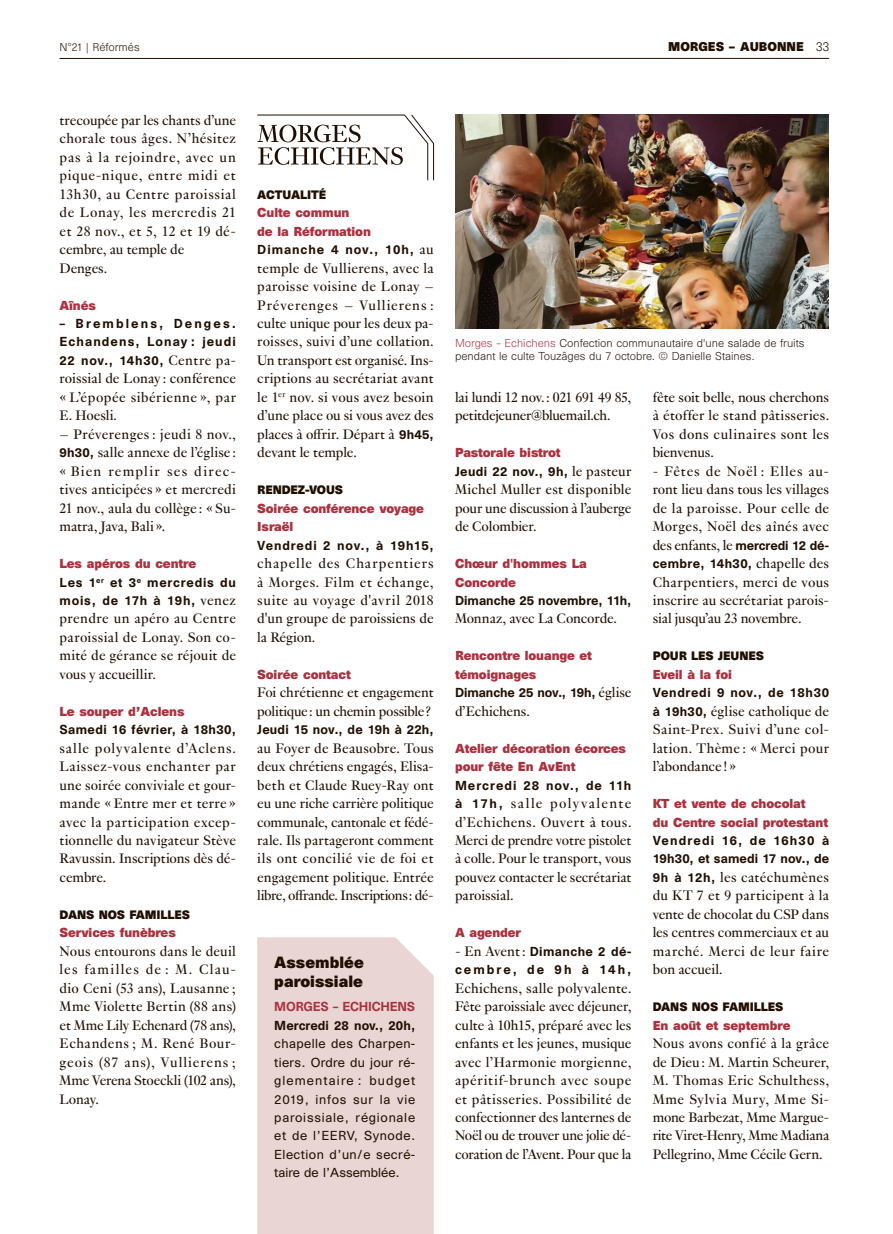
<style>
.page{position:relative;width:893px;height:1234px;background:#fff}
.page>*{position:absolute;margin:0;border:0;box-sizing:border-box;transform-origin:0 0}
.REF_Texte_indd{font:15px/18.5px "Genath";color:#200e00;text-align:justify}
.REF_Texte_indd-2{font:15px/18.5px "Genath";letter-spacing:-.02em;color:#200e00}
.REF_Titre-encadre_in{font:700 15px/18.5px "Unica SB";color:#200e00}
.REF_P2_Titre_indd{font:700 12px/18.5px "Unica SB";letter-spacing:-.01em;color:#ab313f}
.REF_Texte-encadre_in{font:12px/18.5px "Unica SB";letter-spacing:.04em;color:#200e00;text-align:justify}
.REF_Texte_indd-3{font:500 12px/18.5px "Unica SB";letter-spacing:.05em;color:#200e00;text-align:justify}
.REF_Texte_indd-4{font:500 12px/18.5px "Unica SB";letter-spacing:.015em;color:#200e00}
.REF_Texte_indd-5{font:500 12px "Unica SB";letter-spacing:.03em;color:#200e00}
.REF_Texte_indd-6{font:500 12px "Unica SB";letter-spacing:.08em;color:#200e00}
.REF_Texte_indd-7{font:500 12px/18.5px "Unica SB";letter-spacing:.115em;color:#200e00}
.REF_Texte_indd-8{font:500 12px "Unica SB";letter-spacing:-.005em;color:#200e00}
.REF_Texte_indd-9{font:500 12px "Unica SB";color:#200e00}
.REF_Texte_indd-10{font:500 12px "Unica SB";letter-spacing:.07em;color:#200e00}
.t1{font:700 11.7px "Unica SB";color:#200e00}
.REF_P2_Rubriques_ind{font:700 11.25px "Unica SB";letter-spacing:-.01em;color:#200e00}
.REF_legendes_copyrig{font:300 10.5px/13.5px "Unica SB";color:#200e00}
.s1{font-weight:300;font-size:12px}
.s2{font-family:"Genath";font-weight:400;font-size:15px}
.s3{font-family:"Unica SB";font-weight:500;font-size:12px}
.s4{font-weight:500;color:#ab313f}
.s5{font-weight:500}
.s6{color:#ab313f}
</style>
<div class="page">
<svg style="left:257px;top:114px;width:177px;height:67px"></svg>
<div style="left:257px;top:937px;width:177px;height:296px;background:#e9d6d4"></div>
<img style="left:455px;top:115px;width:373px;height:213px">
<hr style="left:60px;top:58px;width:769px;height:1px;background:#200e00">
<p class="REF_legendes_copyrig" style="left:60px;top:41px;width:82px">N°21 | Réformés</p>
<p class="t1" style="left:668px;top:39px;width:163px">MORGES – AUBONNE <span class="s1">33</span></p>
<p class="REF_Texte_indd" style="left:60px;top:110px;width:178px">trecoupée par les chants d’une chorale tous âges. N’hésitez pas à la rejoindre, avec un pique-nique, entre midi et 13h30, au Centre paroissial de Lonay, les mercredis 21 et 28 nov., et 5, 12 et 19 dé&shy;cembre, au temple de</p>
<p class="REF_Texte_indd" style="left:60px;top:257px;width:49px">Denges.</p>
<p class="REF_P2_Titre_indd" style="left:60px;top:297px;width:38px">Aînés</p>
<p class="REF_Texte_indd-3" style="left:60px;top:315px;width:178px">– Bremblens, Denges.<br>Echandens, Lonay : jeudi 22 nov., 14h30, <span class="s2">Centre pa-</span></p>
<p class="REF_Texte_indd" style="left:60px;top:368px;width:178px">roissial de Lonay : conférence « L’épopée sibérienne », par E. Hoesli.</p>
<p class="REF_Texte_indd" style="left:60px;top:423px;width:178px">– Préverenges : jeudi 8 nov., <span class="s3">9h30,</span> salle annexe de l’église : « Bien remplir ses direc&shy;tives anticipées » et mercredi 21 nov., aula du collège : « Su&shy;matra, Java, Bali ».</p>
<p class="REF_P2_Titre_indd" style="left:60px;top:555px;width:138px">Les apéros du centre</p>
<p class="REF_Texte_indd-3" style="left:60px;top:573px;width:178px">Les 1<sup>er</sup> et 3<sup>e</sup> mercredis du mois, de 17h à 19h, <span class="s2">venez</span></p>
<p class="REF_Texte_indd" style="left:60px;top:608px;width:178px">prendre un apéro au Centre paroissial de Lonay. Son co&shy;mité de gérance se réjouit de vous y accueillir.</p>
<p class="REF_P2_Titre_indd" style="left:60px;top:703px;width:127px">Le souper d’Aclens</p>
<p class="REF_Texte_indd-5" style="left:60px;top:722px;width:178px">Samedi 16 février, à 18h30,</p>
<p class="REF_Texte_indd" style="left:60px;top:737px;width:178px">salle polyvalente d’Aclens.<br>Laissez-vous enchanter par une soirée conviviale et gour&shy;mande « Entre mer et terre » avec la participation excep&shy;tionnelle du navigateur Stève Ravussin. Inscriptions dès dé&shy;cembre.</p>
<p class="REF_P2_Rubriques_ind" style="left:60px;top:907px;width:132px">DANS NOS FAMILLES</p>
<p class="REF_P2_Titre_indd" style="left:60px;top:924px;width:118px">Services funèbres</p>
<p class="REF_Texte_indd" style="left:60px;top:940px;width:178px">Nous entourons dans le deuil les familles de : M. Clau&shy;dio Ceni (53 ans), Lausanne ; Mme Violette Bertin (88 ans) et Mme Lily Echenard (78 ans), Echandens ; M. René Bour&shy;geois (87 ans), Vullierens ; Mme Verena Stoeckli (102 ans), Lonay.</p>
<p class="REF_P2_Rubriques_ind" style="left:257px;top:187px;width:71px">ACTUALITÉ</p>
<p class="REF_P2_Titre_indd" style="left:257px;top:205px;width:94px">Culte commun</p>
<p class="REF_P2_Titre_indd" style="left:257px;top:223px;width:115px">de la Réformation</p>
<p class="REF_Texte_indd-6" style="left:257px;top:242px;width:178px">Dimanche 4 nov., 10h, <span class="s2">au</span></p>
<p class="REF_Texte_indd" style="left:257px;top:257px;width:178px">temple de Vullierens, avec la paroisse voisine de Lonay – Préverenges – Vullierens : culte unique pour les deux pa&shy;roisses, suivi d’une collation.<br>Un transport est organisé. Ins&shy;criptions au secrétariat avant le 1<sup>er</sup> nov. si vous avez besoin d’une place ou si vous avez des places à offrir. Départ à <span class="s3">9h45, </span>devant le temple.</p>
<p class="REF_P2_Rubriques_ind" style="left:257px;top:483px;width:87px">RENDEZ-VOUS</p>
<p class="REF_P2_Titre_indd" style="left:257px;top:500px;width:168px">Soirée conférence voyage<br>Israël</p>
<p class="REF_Texte_indd-10" style="left:257px;top:537px;width:178px">Vendredi 2 nov., à 19h15,</p>
<p class="REF_Texte_indd" style="left:257px;top:553px;width:178px">chapelle des Charpentiers à Morges. Film et échange, suite au voyage d'avril 2018 d'un groupe de paroissiens de la Région.</p>
<p class="REF_P2_Titre_indd" style="left:257px;top:666px;width:95px">Soirée contact</p>
<p class="REF_Texte_indd" style="left:257px;top:682px;width:178px">Foi chrétienne et engagement politique : un chemin possible ?</p>
<p class="REF_Texte_indd-4" style="left:257px;top:721px;width:178px">Jeudi 15 nov., de 19h à 22h,</p>
<p class="REF_Texte_indd" style="left:257px;top:737px;width:178px">au Foyer de Beausobre. Tous deux chrétiens engagés, Elisa&shy;beth et Claude Ruey-Ray ont eu une riche carrière politique communale, cantonale et fédé&shy;rale. Ils partageront comment ils ont concilié vie de foi et engagement politique. Entrée libre, offrande. Inscriptions : dé-</p>
<p class="REF_Titre-encadre_in" style="left:274px;top:954px;width:91px">Assemblée paroissiale</p>
<p class="REF_Texte-encadre_in" style="left:274px;top:997px;width:143px"><span class="s4">MORGES – ECHICHENS </span><span class="s5">Mercredi 28 nov., 20h, </span>chapelle des Charpen&shy;tiers. Ordre du jour ré&shy;glementaire : budget 2019, infos sur la vie paroissiale, régionale et de l’EERV, Synode.<br>Election d’un/e secré&shy;taire de l’Assemblée.</p>
<p class="REF_legendes_copyrig" style="left:455px;top:336px;width:351px"><span class="s6">Morges – Echichens</span> Confection communautaire d'une salade de fruits pendant le culte Touzâges du 7 octobre. © Danielle Staines.</p>
<p class="REF_Texte_indd-2" style="left:455px;top:387px;width:178px">lai lundi 12 nov. : 021 691 49 85, petitdejeuner@bluemail.ch.</p>
<p class="REF_P2_Titre_indd" style="left:455px;top:444px;width:107px">Pastorale bistrot</p>
<p class="REF_Texte_indd-5" style="left:455px;top:463px;width:178px">Jeudi 22 nov., 9h, <span class="s2">le pasteur</span></p>
<p class="REF_Texte_indd" style="left:455px;top:479px;width:178px">Michel Muller est disponible pour une discussion à l’auberge de Colombier.</p>
<p class="REF_P2_Titre_indd" style="left:455px;top:555px;width:133px">Chœur d'hommes La<br>Concorde</p>
<p class="REF_Texte_indd-9" style="left:455px;top:593px;width:178px">Dimanche 25 novembre, 11h,</p>
<p class="REF_Texte_indd" style="left:455px;top:608px;width:164px">Monnaz, avec La Concorde.</p>
<p class="REF_P2_Titre_indd" style="left:455px;top:647px;width:139px">Rencontre louange et</p>
<p class="REF_P2_Titre_indd" style="left:455px;top:666px;width:83px">témoignages</p>
<p class="REF_Texte_indd-8" style="left:455px;top:685px;width:178px">Dimanche 25 nov., 19h, <span class="s2">église</span></p>
<p class="REF_Texte_indd" style="left:455px;top:700px;width:76px">d’Echichens.</p>
<p class="REF_P2_Titre_indd" style="left:455px;top:740px;width:173px">Atelier décoration écorces pour fête En AvEnt</p>
<p class="REF_Texte_indd-6" style="left:455px;top:777px;width:178px">Mercredi 28 nov., de 11h</p>
<p class="REF_Texte_indd" style="left:455px;top:792px;width:178px"><span class="s3">à 17h,</span> salle polyvalente d’Echichens. Ouvert à tous.<br>Merci de prendre votre pistolet à colle. Pour le transport, vous pouvez contacter le secrétariat paroissial.</p>
<p class="REF_P2_Titre_indd" style="left:455px;top:924px;width:68px">A agender</p>
<p class="REF_Texte_indd-7" style="left:455px;top:942px;width:178px"><span class="s2">- En Avent :</span> Dimanche 2 dé&shy;cembre, de 9h à 14h,</p>
<p class="REF_Texte_indd" style="left:455px;top:977px;width:178px">Echichens, salle polyvalente.<br>Fête paroissiale avec déjeuner, culte à 10h15, préparé avec les enfants et les jeunes, musique avec l’Harmonie morgienne, apéritif-brunch avec soupe et pâtisseries. Possibilité de confectionner des lanternes de Noël ou de trouver une jolie dé&shy;coration de l’Avent. Pour que la</p>
<p class="REF_Texte_indd" style="left:653px;top:387px;width:178px">fête soit belle, nous cherchons à étoffer le stand pâtisseries.<br>Vos dons culinaires sont les bienvenus.</p>
<p class="REF_Texte_indd" style="left:653px;top:460px;width:178px">- Fêtes de Noël : Elles au&shy;ront lieu dans tous les villages de la paroisse. Pour celle de Morges, Noël des aînés avec des enfants, le <span class="s3">mercredi 12 dé-</span></p>
<p class="REF_Texte_indd-3" style="left:653px;top:555px;width:178px">cembre, 14h30, <span class="s2">chapelle des</span></p>
<p class="REF_Texte_indd" style="left:653px;top:571px;width:178px">Charpentiers, merci de vous inscrire au secrétariat parois&shy;sial jusqu’au 23 novembre.</p>
<p class="REF_P2_Rubriques_ind" style="left:653px;top:649px;width:113px">POUR LES JEUNES</p>
<p class="REF_P2_Titre_indd" style="left:653px;top:666px;width:81px">Eveil à la foi</p>
<p class="REF_Texte_indd-3" style="left:653px;top:684px;width:178px">Vendredi 9 nov., de 18h30</p>
<p class="REF_Texte_indd" style="left:653px;top:700px;width:178px"><span class="s3">à 19h30,</span> église catholique de Saint-Prex. Suivi d’une col&shy;lation. Thème : « Merci pour l’abondance ! »</p>
<p class="REF_P2_Titre_indd" style="left:653px;top:795px;width:155px">KT et vente de chocolat</p>
<p class="REF_P2_Titre_indd" style="left:653px;top:813px;width:177px">du Centre social protestant</p>
<p class="REF_Texte_indd-4" style="left:653px;top:832px;width:178px">Vendredi 16, de 16h30 à<br>19h30, et samedi 17 nov., de</p>
<p class="REF_Texte_indd" style="left:653px;top:866px;width:178px"><span class="s3">9h à 12h,</span> les catéchumènes du KT 7 et 9 participent à la vente de chocolat du CSP dans les centres commerciaux et au marché. Merci de leur faire bon accueil.</p>
<p class="REF_P2_Rubriques_ind" style="left:653px;top:999px;width:132px">DANS NOS FAMILLES</p>
<p class="REF_P2_Titre_indd" style="left:653px;top:1016px;width:139px">En août et septembre</p>
<p class="REF_Texte_indd" style="left:653px;top:1032px;width:178px">Nous avons confié à la grâce de Dieu : M. Martin Scheurer, M. Thomas Eric Schulthess, Mme Sylvia Mury, Mme Si&shy;mone Barbezat, Mme Margue&shy;rite Viret-Henry, Mme Madiana Pellegrino, Mme Cécile Gern.</p>
</div>
